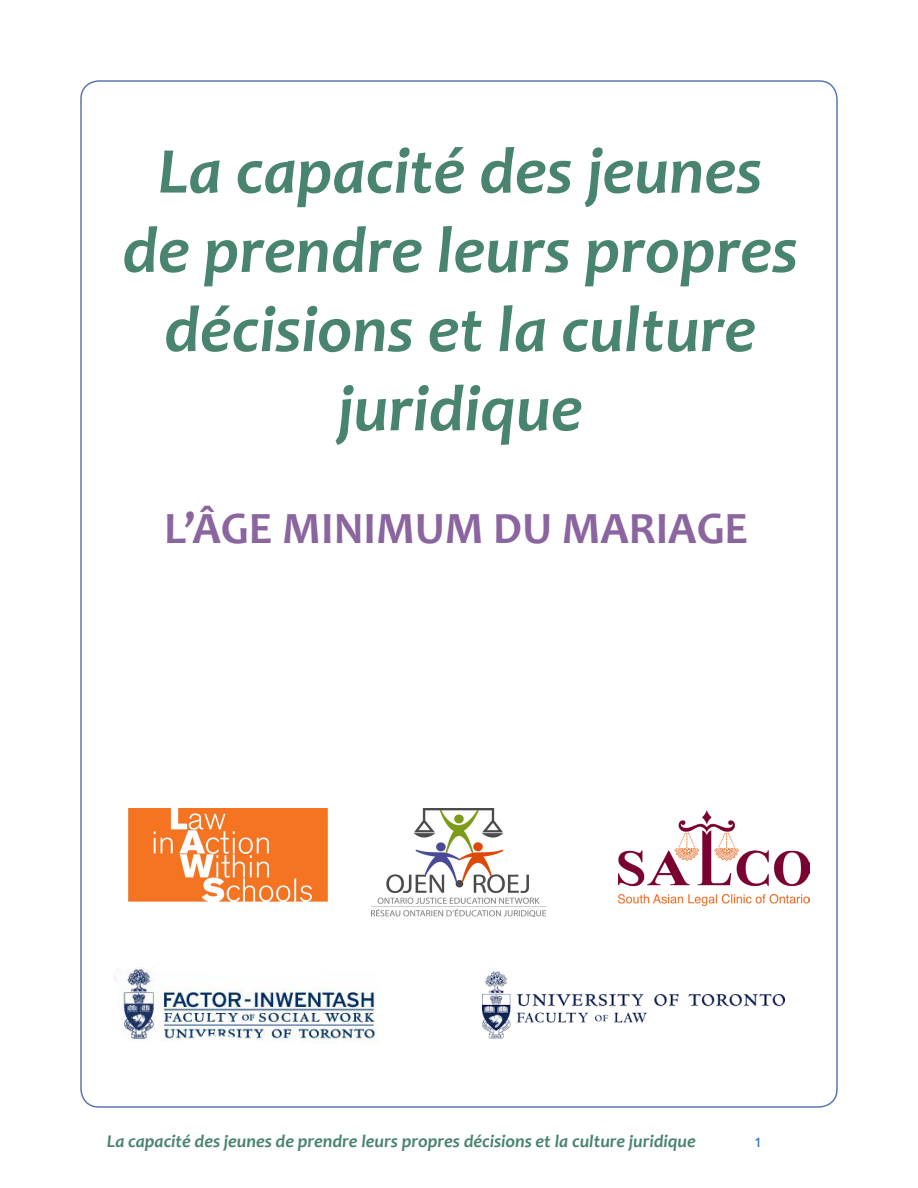
<style>
.page{position:relative;width:918px;height:1188px;background:#fff}
.page>*{position:absolute;margin:0;border:0;box-sizing:border-box;transform-origin:0 0}
.Paragraph_Style_4{font:italic 700 66px/79.2px "Candara";color:#49846e;text-align:center}
.Resources_Heading_1{font:700 45px "Candara";color:#8b659f}
.t1{font:italic 700 18px "Candara";color:#49846e}
.t2{font:18px "Candara";color:#2972b9}
</style>
<div class="page">
<img style="left:482px;top:971px;width:303px;height:68px">
<img style="left:372px;top:809px;width:173px;height:108px">
<img style="left:129px;top:809px;width:198px;height:93px">
<img style="left:114px;top:968px;width:264px;height:76px">
<img style="left:618px;top:810px;width:191px;height:95px">
<p class="Paragraph_Style_4" style="left:122px;top:131px;width:677px">La capacité des jeunes de prendre leurs propres décisions et la culture</p>
<p class="Paragraph_Style_4" style="left:338px;top:368px;width:246px">juridique</p>
<p class="Resources_Heading_1" style="left:164px;top:500px;width:586px">L’ÂGE MINIMUM DU MARIAGE</p>
<p class="t1" style="left:107px;top:1130px;width:590px">La capacité des jeunes de prendre leurs propres décisions et la culture juridique</p>
<p class="t2" style="left:755px;top:1130px;width:8px">1</p>
</div>
